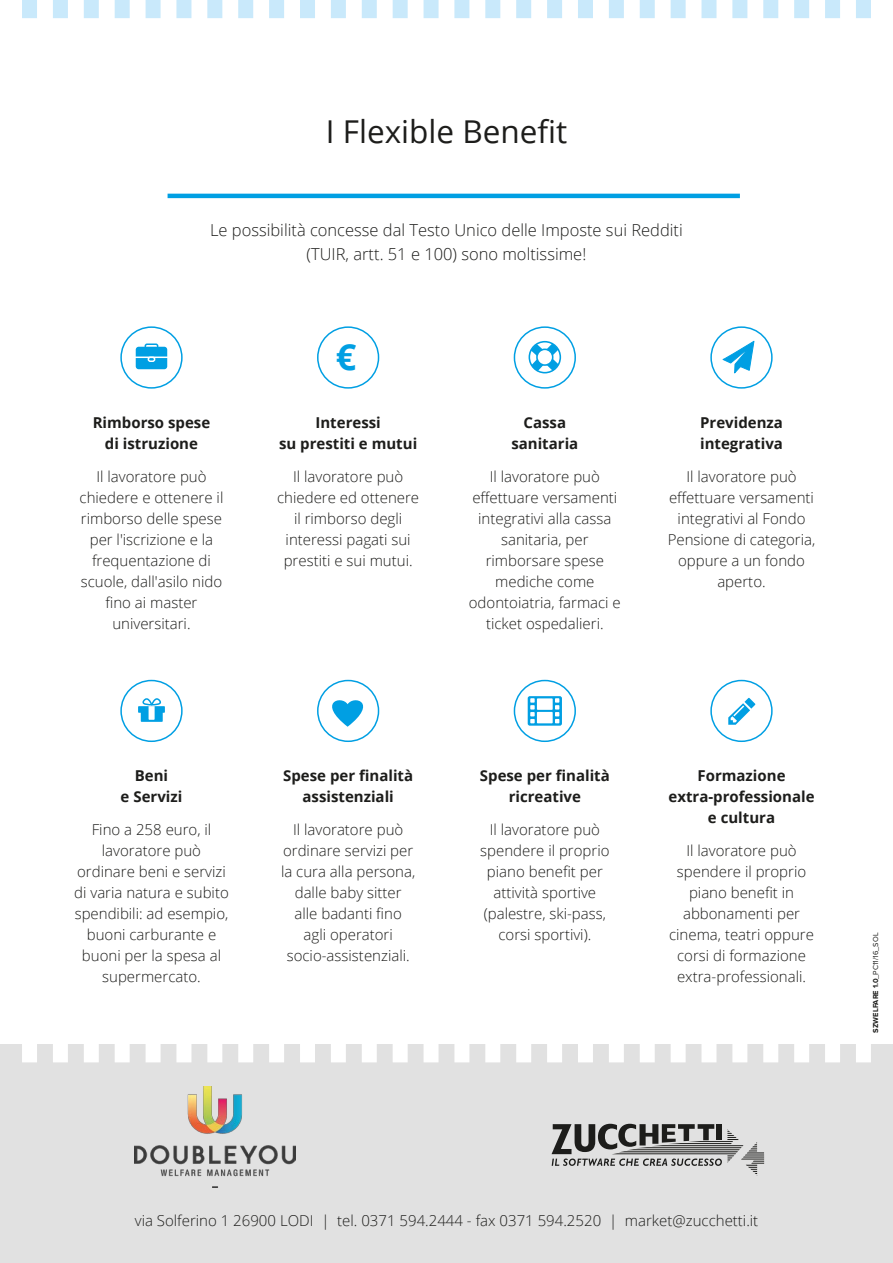
<style>
.page{position:relative;width:893px;height:1263px;background:#fff}
.page>*{position:absolute;margin:0;border:0;box-sizing:border-box;transform-origin:0 0}
.t1{font:700 36px "Open Sans";color:#009fe3}
.t2{font:31.5px "Open Sans";color:#1d1d1b}
.t3{font:300 16.5px/24.6px "Open Sans";color:#1d1d1b;text-align:center}
.t4{font:300 15px/21px "Open Sans";color:#1d1d1b;text-align:center}
.t5{font:700 15px/21px "Open Sans";color:#1d1d1b;text-align:center}
.t6{font:700 7.5px "Proxima Nova";color:#1d1d1b}
.s1{font-weight:400}
</style>
<div class="page">
<div style="left:0;top:1044px;width:893px;height:219px;background:#e1e1e1"></div>
<div style="left:22px;top:0;width:15px;height:18px;background:#c9e9fb"></div>
<div style="left:53px;top:0;width:15px;height:18px;background:#c9e9fb"></div>
<div style="left:84px;top:0;width:15px;height:18px;background:#c9e9fb"></div>
<div style="left:115px;top:0;width:15px;height:18px;background:#c9e9fb"></div>
<div style="left:146px;top:0;width:15px;height:18px;background:#c9e9fb"></div>
<div style="left:176px;top:0;width:15px;height:18px;background:#c9e9fb"></div>
<div style="left:207px;top:0;width:15px;height:18px;background:#c9e9fb"></div>
<div style="left:238px;top:0;width:15px;height:18px;background:#c9e9fb"></div>
<div style="left:269px;top:0;width:15px;height:18px;background:#c9e9fb"></div>
<div style="left:300px;top:0;width:15px;height:18px;background:#c9e9fb"></div>
<div style="left:331px;top:0;width:15px;height:18px;background:#c9e9fb"></div>
<div style="left:362px;top:0;width:15px;height:18px;background:#c9e9fb"></div>
<div style="left:393px;top:0;width:15px;height:18px;background:#c9e9fb"></div>
<div style="left:424px;top:0;width:15px;height:18px;background:#c9e9fb"></div>
<div style="left:454px;top:0;width:15px;height:18px;background:#c9e9fb"></div>
<div style="left:485px;top:0;width:15px;height:18px;background:#c9e9fb"></div>
<div style="left:516px;top:0;width:15px;height:18px;background:#c9e9fb"></div>
<div style="left:547px;top:0;width:15px;height:18px;background:#c9e9fb"></div>
<div style="left:578px;top:0;width:15px;height:18px;background:#c9e9fb"></div>
<div style="left:609px;top:0;width:15px;height:18px;background:#c9e9fb"></div>
<div style="left:640px;top:0;width:15px;height:18px;background:#c9e9fb"></div>
<div style="left:671px;top:0;width:15px;height:18px;background:#c9e9fb"></div>
<div style="left:701px;top:0;width:15px;height:18px;background:#c9e9fb"></div>
<div style="left:732px;top:0;width:15px;height:18px;background:#c9e9fb"></div>
<div style="left:763px;top:0;width:15px;height:18px;background:#c9e9fb"></div>
<div style="left:794px;top:0;width:15px;height:18px;background:#c9e9fb"></div>
<div style="left:825px;top:0;width:15px;height:18px;background:#c9e9fb"></div>
<div style="left:856px;top:0;width:15px;height:18px;background:#c9e9fb"></div>
<div style="left:22px;top:1041px;width:15px;height:21px;background:#fff"></div>
<div style="left:53px;top:1041px;width:15px;height:21px;background:#fff"></div>
<div style="left:84px;top:1041px;width:15px;height:21px;background:#fff"></div>
<div style="left:115px;top:1041px;width:15px;height:21px;background:#fff"></div>
<div style="left:146px;top:1041px;width:15px;height:21px;background:#fff"></div>
<div style="left:176px;top:1041px;width:15px;height:21px;background:#fff"></div>
<div style="left:207px;top:1041px;width:15px;height:21px;background:#fff"></div>
<div style="left:238px;top:1041px;width:15px;height:21px;background:#fff"></div>
<div style="left:269px;top:1041px;width:15px;height:21px;background:#fff"></div>
<div style="left:300px;top:1041px;width:15px;height:21px;background:#fff"></div>
<div style="left:331px;top:1041px;width:15px;height:21px;background:#fff"></div>
<div style="left:362px;top:1041px;width:15px;height:21px;background:#fff"></div>
<div style="left:393px;top:1041px;width:15px;height:21px;background:#fff"></div>
<div style="left:424px;top:1041px;width:15px;height:21px;background:#fff"></div>
<div style="left:454px;top:1041px;width:15px;height:21px;background:#fff"></div>
<div style="left:485px;top:1041px;width:15px;height:21px;background:#fff"></div>
<div style="left:516px;top:1041px;width:15px;height:21px;background:#fff"></div>
<div style="left:547px;top:1041px;width:15px;height:21px;background:#fff"></div>
<div style="left:578px;top:1041px;width:15px;height:21px;background:#fff"></div>
<div style="left:609px;top:1041px;width:15px;height:21px;background:#fff"></div>
<div style="left:640px;top:1041px;width:15px;height:21px;background:#fff"></div>
<div style="left:671px;top:1041px;width:15px;height:21px;background:#fff"></div>
<div style="left:701px;top:1041px;width:15px;height:21px;background:#fff"></div>
<div style="left:732px;top:1041px;width:15px;height:21px;background:#fff"></div>
<div style="left:763px;top:1041px;width:15px;height:21px;background:#fff"></div>
<div style="left:794px;top:1041px;width:15px;height:21px;background:#fff"></div>
<div style="left:825px;top:1041px;width:15px;height:21px;background:#fff"></div>
<div style="left:856px;top:1041px;width:15px;height:21px;background:#fff"></div>
<hr style="left:168px;top:194px;width:572px;height:4px;background:#009fe3">
<div style="left:136px;top:347px;width:31px;height:22px;background:#009fe3;border-radius:3px"></div>
<hr style="left:134px;top:356px;width:37px;height:2px;background:#fff">
<div style="left:148px;top:356px;width:7px;height:6px;border:2px solid #fff;border-radius:2px"></div>
<div style="left:145px;top:343px;width:13px;height:7px;border:2px solid #009fe3;border-radius:2px"></div>
<div style="left:120px;top:326px;width:63px;height:63px;border:2px solid #009fe3;border-radius:50%"></div>
<div style="left:317px;top:326px;width:62px;height:63px;border:2px solid #009fe3;border-radius:50%"></div>
<div style="left:529px;top:341px;width:32px;height:32px;border:2px solid #009fe3;border-radius:50%"></div>
<svg style="left:531px;top:343px;width:28px;height:28px"></svg>
<div style="left:537px;top:349px;width:16px;height:16px;background:#fff;border-radius:50%"></div>
<div style="left:536px;top:348px;width:17px;height:18px;border:2px solid #009fe3;border-radius:50%"></div>
<div style="left:514px;top:326px;width:62px;height:63px;border:2px solid #009fe3;border-radius:50%"></div>
<svg style="left:722px;top:341px;width:33px;height:33px"></svg>
<div style="left:710px;top:326px;width:63px;height:63px;border:2px solid #009fe3;border-radius:50%"></div>
<svg style="left:728px;top:698px;width:27px;height:27px"></svg>
<div style="left:710px;top:680px;width:63px;height:62px;border:2px solid #009fe3;border-radius:50%"></div>
<div style="left:528px;top:696px;width:34px;height:30px;background:linear-gradient(to bottom,#05a1e3,#05a0e3);border-radius:2px"></div>
<div style="left:537px;top:698px;width:16px;height:12px;background:#fff"></div>
<div style="left:537px;top:712px;width:16px;height:11px;background:#fff"></div>
<svg style="left:530px;top:698px;width:5px;height:25px"></svg>
<svg style="left:555px;top:698px;width:4px;height:25px"></svg>
<div style="left:514px;top:680px;width:62px;height:62px;border:2px solid #009fe3;border-radius:50%"></div>
<svg style="left:317px;top:695px;width:62px;height:32px"></svg>
<div style="left:317px;top:680px;width:62px;height:62px;border:2px solid #009fe3;border-radius:50%"></div>
<div style="left:141px;top:709px;width:22px;height:13px;background:#009fe3"></div>
<svg style="left:139px;top:698px;width:26px;height:22px"></svg>
<div style="left:120px;top:680px;width:63px;height:62px;border:2px solid #009fe3;border-radius:50%"></div>
<img style="left:134px;top:1086px;width:162px;height:101px">
<svg style="left:551px;top:1124px;width:213px;height:52px"></svg>
<h2 class="t2" style="left:326px;top:110px;width:243px">I Flexible Benefit</h2>
<p class="t3" style="left:210px;top:217px;width:474px">Le possibilità concesse dal Testo Unico delle Imposte sui Redditi (TUIR, artt. 51 e 100) sono moltissime!</p>
<p class="t5" style="left:93px;top:412px;width:119px">Rimborso spese di istruzione</p>
<p class="t4" style="left:80px;top:466px;width:145px">Il lavoratore può chiedere e ottenere il rimborso delle spese per l'iscrizione e la frequentazione di scuole, dall'asilo nido fino ai master universitari.</p>
<h1 class="t1" style="left:336px;top:331px;width:22px">€</h1>
<p class="t5" style="left:279px;top:412px;width:140px">Interessi<br>su prestiti e mutui</p>
<p class="t4" style="left:277px;top:466px;width:144px">Il lavoratore può chiedere ed ottenere il rimborso degli interessi pagati sui prestiti e sui mutui.</p>
<p class="t5" style="left:511px;top:412px;width:68px">Cassa sanitaria</p>
<p class="t4" style="left:469px;top:466px;width:153px">Il lavoratore può effettuare versamenti integrativi alla cassa sanitaria, per rimborsare spese mediche come odontoiatria, farmaci e ticket ospedalieri.</p>
<p class="t5" style="left:700px;top:412px;width:84px;text-align:left">Previdenza integrativa</p>
<p class="t4" style="left:668px;top:466px;width:149px">Il lavoratore può effettuare versamenti integrativi al Fondo<br>Pensione di categoria, oppure a un fondo aperto.</p>
<p class="t5" style="left:121px;top:765px;width:63px">Beni<br>e Servizi</p>
<p class="t4" style="left:74px;top:819px;width:156px">Fino a 258 euro, il lavoratore può ordinare beni e servizi di varia natura e subito spendibili: ad esempio, buoni carburante e buoni per la spesa al supermercato.</p>
<p class="t5" style="left:283px;top:765px;width:131px">Spese per finalità assistenziali</p>
<p class="t4" style="left:281px;top:819px;width:136px">Il lavoratore può ordinare servizi per la cura alla persona, dalle baby sitter<br>alle badanti fino<br>agli operatori socio-assistenziali.</p>
<p class="t5" style="left:480px;top:765px;width:131px">Spese per finalità ricreative</p>
<p class="t4" style="left:480px;top:819px;width:131px">Il lavoratore può spendere il proprio piano benefit per attività sportive (palestre, ski-pass, corsi sportivi).</p>
<p class="t5" style="left:668px;top:765px;width:148px">Formazione extra-professionale e cultura</p>
<p class="t4" style="left:669px;top:840px;width:146px">Il lavoratore può spendere il proprio piano benefit in abbonamenti per cinema, teatri oppure corsi di formazione extra-professionali.</p>
<p class="t6" style="left:872px;top:1032px;width:101px;rotate:-90deg">SZWELFARE 1.0<span class="s1">_PC11/16_SOL</span></p>
<p class="t4" style="left:135px;top:1210px;width:625px">via Solferino 1 26900 LODI | tel. 0371 594.2444 - fax 0371 594.2520 | market@zucchetti.it</p>
</div>
